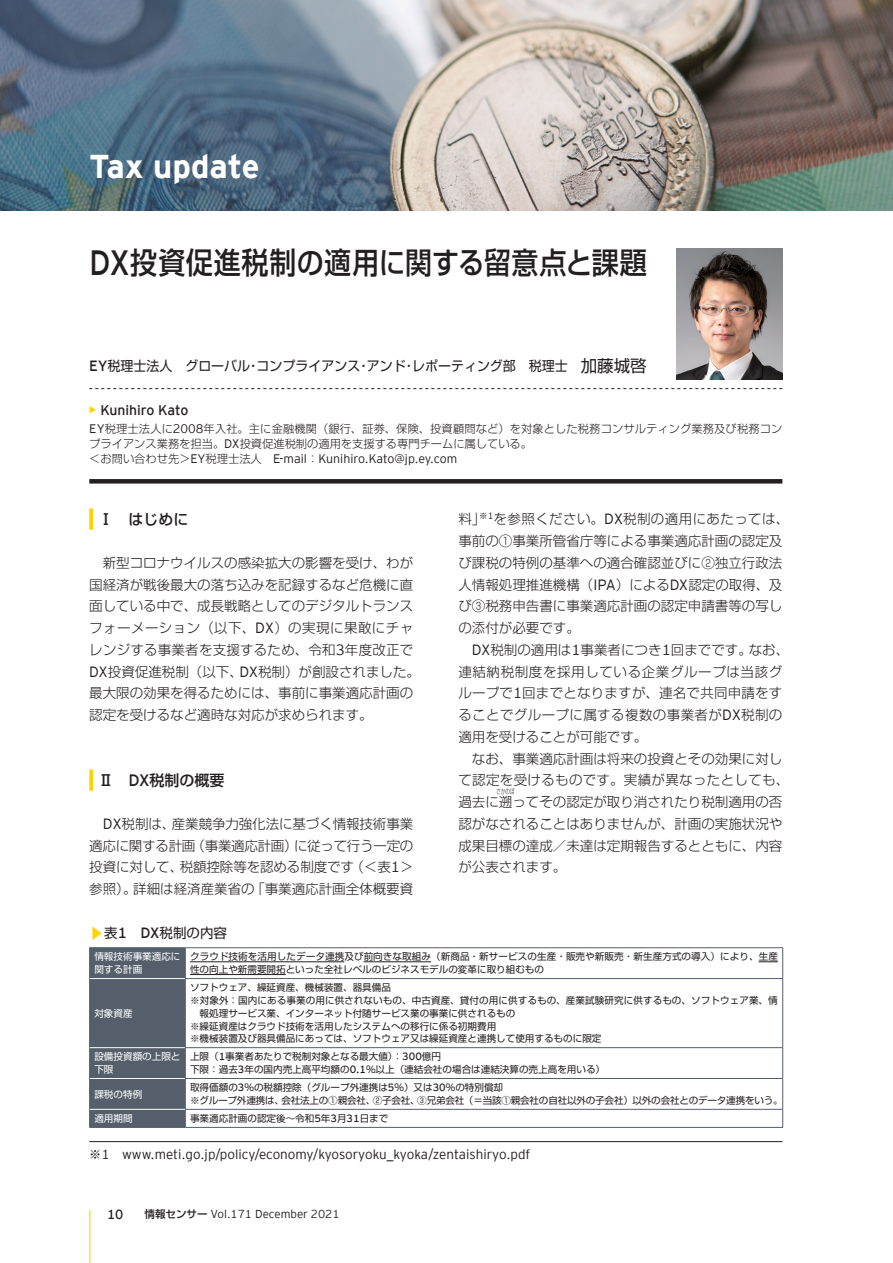
<style>
.page{position:relative;width:893px;height:1263px;background:#fff}
.page>*{position:absolute;margin:0;border:0;box-sizing:border-box;transform-origin:0 0}
.t1{font:700 33px "EY Interstate";color:#fff}
.t2{font:500 30px "Shin Go Pro";letter-spacing:.01em;color:#231f20;scale:.9 1}
.t3{font:500 15px "Shin Go Pro";color:#231f20}
.t4{font:13.95px "EY Interstate";color:#231f20}
.t5{font:300 13.5px/21.8px "Shin Go Pro";color:#231f20}
.t6{font:300 13.5px "EY Interstate";color:#231f20}
.t7{font:13.5px "Shin Go Pro";color:#231f20;scale:.96 1}
.t8{font:13.5px "Shin Go Pro";color:#231f20}
.t9{font:300 12.3px "EY Interstate";color:#231f20}
.t10{font:300 11.55px "EY Interstate";color:#231f20}
.t11{font:300 11.25px/15px "Shin Go Pro";letter-spacing:.01em;color:#231f20}
.t12{font:9.6px/12.8px "Shin Go Pro";color:#231f20}
.t13{font:9.6px/12.8px "Shin Go Pro";letter-spacing:-.02em;color:#231f20}
.t14{font:9.6px/12.8px "Shin Go Pro";color:#fff}
.t15{font:300 6.75px "Shin Go Pro";color:#231f20;scale:.67 1}
.s1{font-family:"EY Interstate";font-weight:400;font-size:35.1px}
.s2{font-family:"EY Interstate";font-weight:300;font-size:14.85px}
.s3{font-size:16.5px}
.s4{font-weight:700;color:#fed304}
.s5{font-family:"EY Interstate";font-size:12.3px}
.s6{font-family:"Shin Go Pro";font-size:11.25px}
.s7{font-family:"EY Interstate";font-size:14.85px}
.s8{font-family:"EY Interstate";font-weight:400;font-size:16.5px}
.s9{font-size:14.85px;color:#fed304}
.s10{font-family:"EY Interstate";font-weight:300;font-size:10.5px}
.s11{font-family:"Shin Go Pro";font-size:12.15px}
.s12{font-size:13.2px}
.s13{font-family:"Shin Go Pro";font-size:10.5px}
.s14{font-family:"Shin Go Pro";font-weight:500;font-size:10.5px}
</style>
<div class="page">
<img style="left:0;top:0;width:893px;height:210px">
<svg style="left:89px;top:508px;width:4px;height:22px"></svg>
<svg style="left:89px;top:769px;width:4px;height:22px"></svg>
<svg style="left:89px;top:388px;width:693px;height:1px"></svg>
<div style="left:89px;top:479px;width:693px;height:5px;background:#231f20"></div>
<img style="left:676px;top:248px;width:106px;height:132px">
<hr style="left:89px;top:1141px;width:693px;height:1px;background:#231f20">
<hr style="left:89px;top:947px;width:96px;height:1px;background:#545f6b">
<hr style="left:185px;top:947px;width:598px;height:1px;background:#545f6b">
<hr style="left:782px;top:948px;width:1px;height:30px;background:#545f6b">
<hr style="left:185px;top:978px;width:598px;height:1px;background:#545f6b">
<hr style="left:782px;top:979px;width:1px;height:68px;background:#545f6b">
<hr style="left:185px;top:1047px;width:598px;height:1px;background:#545f6b">
<hr style="left:782px;top:1048px;width:1px;height:30px;background:#545f6b">
<hr style="left:185px;top:1078px;width:598px;height:1px;background:#545f6b">
<hr style="left:782px;top:1079px;width:1px;height:30px;background:#545f6b">
<hr style="left:185px;top:1109px;width:598px;height:1px;background:#545f6b">
<div style="left:89px;top:948px;width:97px;height:179px;background:#545f6b"></div>
<svg style="left:782px;top:1110px;width:1px;height:17px"></svg>
<hr style="left:89px;top:1127px;width:96px;height:1px;background:#545f6b">
<hr style="left:185px;top:1127px;width:598px;height:1px;background:#545f6b">
<hr style="left:90px;top:978px;width:95px;height:1px;background:#fff">
<hr style="left:90px;top:1047px;width:95px;height:1px;background:#fff">
<hr style="left:90px;top:1078px;width:95px;height:1px;background:#fff">
<hr style="left:90px;top:1109px;width:95px;height:1px;background:#fff">
<hr style="left:190px;top:961px;width:154px;height:1px;background:#231f20">
<hr style="left:364px;top:961px;width:67px;height:1px;background:#231f20">
<svg style="left:759px;top:961px;width:19px;height:1px"></svg>
<hr style="left:190px;top:974px;width:96px;height:1px;background:#231f20">
<hr style="left:89px;top:1210px;width:1px;height:53px;background:#fed304">
<h1 class="t1" style="left:89px;top:148px;width:172px">Tax update</h1>
<h2 class="t2" style="left:89px;top:238px;width:621px"><span class="s1">DX</span>投資促進税制の適用に関する留意点と課題</h2>
<p class="t7" style="left:89px;top:354px;width:582px"><span class="s2">EY</span>税理士法人　グローバル・コンプライアンス・アンド・レポーティング部　税理士　<span class="s3">加藤城啓</span></p>
<p class="t4" style="left:89px;top:402px;width:101px"><span class="s4">•</span> Kunihiro Kato</p>
<p class="t11" style="left:89px;top:420px;width:694px"><span class="s5">EY</span>税理士法人に<span class="s5">2008</span>年入社。主に金融機関（銀行、証券、保険、投資顧問など）を対象とした税務コンサルティング業務及び税務コンプライアンス業務を担当。<span class="s5">DX</span>投資促進税制の適用を支援する専門チームに属している。</p>
<p class="t9" style="left:89px;top:452px;width:369px"><span class="s6">＜お問い合わせ先＞</span>EY<span class="s6">税理士法人　</span>E-mail<span class="s6">：</span> Kunihiro.Kato@jp.ey.com</p>
<p class="t3" style="left:98px;top:507px;width:91px">Ⅰ　はじめに</p>
<p class="t5" style="left:89px;top:550px;width:332px;text-indent:14px">新型コロナウイルスの感染拡大の影響を受け、わが国経済が戦後最大の落ち込みを記録するなど危機に直面している中で、成長戦略としてのデジタルトランスフォーメーション（以下、<span class="s7">DX</span>）の実現に果敢にチャレンジする事業者を支援するため、令和<span class="s7">3</span>年度改正で<br><span class="s7">DX</span>投資促進税制（以下、<span class="s7">DX</span>税制）が創設されました。最大限の効果を得るためには、事前に事業適応計画の認定を受けるなど適時な対応が求められます。</p>
<p class="t3" style="left:98px;top:768px;width:128px">Ⅱ　<span class="s8">DX</span>税制の概要</p>
<p class="t5" style="left:89px;top:811px;width:326px;text-align:justify;text-indent:14px"><span class="s7">DX</span>税制は、産業競争力強化法に基づく情報技術事業適応に関する計画（事業適応計画）に従って行う一定の投資に対して、税額控除等を認める制度です（＜表<span class="s7">1</span>＞参照）。詳細は経済産業省の「事業適応計画全体概要資</p>
<p class="t8" style="left:89px;top:922px;width:139px"><span class="s9">▶</span>表<span class="s2">1 DX</span>税制の内容</p>
<p class="t5" style="left:458px;top:507px;width:332px">料」<sup>※</sup><sup>1</sup>を参照ください。<span class="s7">DX</span>税制の適用にあたっては、事前の①事業所管省庁等による事業適応計画の認定及び課税の特例の基準への適合確認並びに②独立行政法人情報処理推進機構（<span class="s7">IPA</span>）による<span class="s7">DX</span>認定の取得、及び③税務申告書に事業適応計画の認定申請書等の写しの添付が必要です。</p>
<p class="t5" style="left:458px;top:637px;width:332px;text-indent:14px"><span class="s7">DX</span>税制の適用は<span class="s7">1</span>事業者につき<span class="s7">1</span>回までです。なお、連結納税制度を採用している企業グループは当該グループで<span class="s7">1</span>回までとなりますが、連名で共同申請をすることでグループに属する複数の事業者が<span class="s7">DX</span>税制の適用を受けることが可能です。</p>
<p class="t5" style="left:458px;top:746px;width:332px;text-align:center">なお、事業適応計画は将来の投資とその効果に対し<br>て認定を受けるものです。実績が異なったとしても、過去に遡ってその認定が取り消されたり税制適用の否</p>
<p class="t15" style="left:497px;top:786px;width:29px">さかのぼ</p>
<p class="t5" style="left:458px;top:811px;width:326px;text-align:justify">認がなされることはありませんが、計画の実施状況や成果目標の達成／未達は定期報告するとともに、内容が公表されます。</p>
<p class="t14" style="left:94px;top:949px;width:88px">情報技術事業適応に関する計画</p>
<p class="t12" style="left:190px;top:949px;width:589px">クラウド技術を活用したデータ連携及び前向きな取組み（新商品・新サービスの生産・販売や新販売・新生産方式の導入）により、生産性の向上や新需要開拓といった全社レベルのビジネスモデルの変革に取り組むもの</p>
<p class="t14" style="left:94px;top:1005px;width:40px">対象資産</p>
<p class="t12" style="left:190px;top:980px;width:202px">ソフトウェア、繰延資産、機械装置、器具備品</p>
<p class="t12" style="left:190px;top:993px;width:589px">※対象外：国内にある事業の用に供されないもの、中古資産、貸付の用に供するもの、産業試験研究に供するもの、ソフトウェア業、情</p>
<p class="t12" style="left:200px;top:1005px;width:317px">報処理サービス業、インターネット付随サービス業の事業に供されるもの</p>
<p class="t12" style="left:190px;top:1018px;width:308px">※繰延資産はクラウド技術を活用したシステムへの移行に係る初期費用</p>
<p class="t12" style="left:190px;top:1031px;width:413px">※機械装置及び器具備品にあっては、ソフトウェア又は繰延資産と連携して使用するものに限定</p>
<p class="t14" style="left:94px;top:1049px;width:88px">設備投資額の上限と下限</p>
<p class="t12" style="left:190px;top:1049px;width:417px">上限（<span class="s10">1</span>事業者あたりで税制対象となる最大値）：<span class="s10">300</span>億円<br>下限：過去<span class="s10">3</span>年の国内売上高平均額の<span class="s10">0.1</span>％以上（連結会社の場合は連結決算の売上高を用いる）</p>
<p class="t14" style="left:94px;top:1086px;width:49px">課税の特例</p>
<p class="t13" style="left:190px;top:1080px;width:594px">取得価額の<span class="s10">3</span>％の税額控除（グループ外連携は<span class="s10">5</span>％）又は<span class="s10">30</span>％の特別償却<br>※グループ外連携は、会社法上の①親会社、②子会社、③兄弟会社（＝当該①親会社の自社以外の子会社）以外の会社とのデータ連携をいう。</p>
<p class="t14" style="left:94px;top:1111px;width:40px">適用期間</p>
<p class="t12" style="left:190px;top:1111px;width:200px">事業適応計画の認定後～令和<span class="s10">5</span>年<span class="s10">3</span>月<span class="s10">31</span>日まで</p>
<p class="t6" style="left:89px;top:1147px;width:443px"><span class="s11">※</span>1 www.meti.go.jp/policy/economy/kyosoryoku_kyoka/zentaishiryo.pdf</p>
<p class="t10" style="left:107px;top:1208px;width:234px"><span class="s12">10</span><span class="s13">　　</span><span class="s14">情報センサー</span> Vol.171 December 2021</p>
</div>
